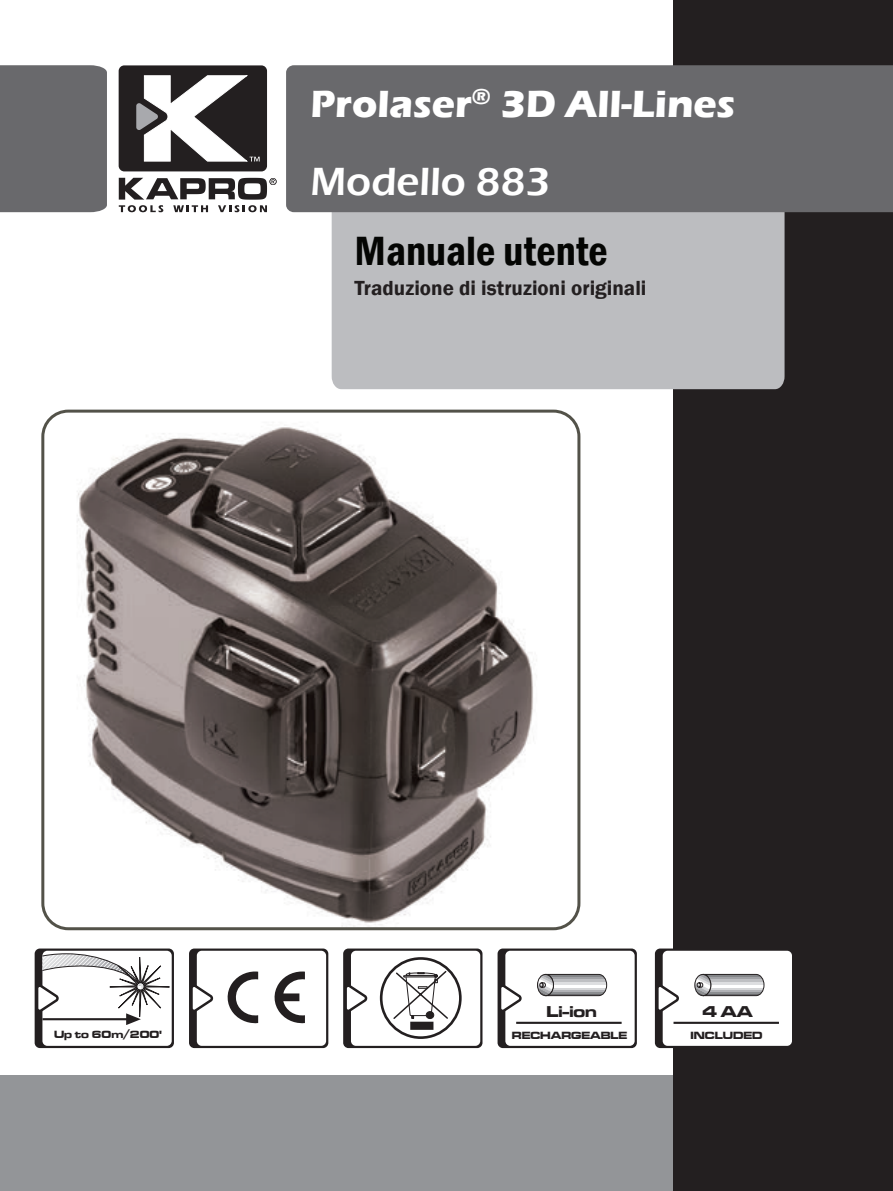
<style>
.page{position:relative;width:893px;height:1191px;background:#fff}
.page>*{position:absolute;margin:0;border:0;box-sizing:border-box;transform-origin:0 0}
.t1{font:600 condensed 42px "Franklin Gothic";color:#040503}
.t2{font:600 40.5px "Eras ITC";color:#fff}
.t3{font:700 39px "Eras ITC";color:#fff}
.t4{font:600 21px "Franklin Gothic";color:#231f20}
.t5{font:16.2px "Microgramma D Bold Exte";color:#231f20}
.t6{font:10.8px "Microgramma D Bold Exte";color:#231f20}
</style>
<div class="page">
<img style="left:45px;top:413px;width:521px;height:518px">
<div style="left:41px;top:409px;width:539px;height:521px;border:3px solid #535249;border-radius:26px"></div>
<div style="left:0;top:1075px;width:893px;height:116px;background:#939598"></div>
<div style="left:673px;top:0;width:220px;height:1191px;background:#231f20"></div>
<div style="left:330px;top:212px;width:456px;height:178px;background:#bcbdc0"></div>
<div style="left:0;top:65px;width:107px;height:147px;background:#69696c"></div>
<div style="left:286px;top:65px;width:607px;height:147px;background:#69696c"></div>
<div style="left:119px;top:65px;width:148px;height:106px;background:#231f20;border-radius:6px"></div>
<svg style="left:119px;top:178px;width:158px;height:34px"></svg>
<svg style="left:136px;top:76px;width:124px;height:85px"></svg>
<div style="left:189px;top:948px;width:139px;height:100px;background:linear-gradient(to right,#262223,#272324);border-radius:5px"></div>
<div style="left:197px;top:950px;width:129px;height:95px;background:#fff;border-radius:5px"></div>
<svg style="left:189px;top:983px;width:25px;height:30px"></svg>
<div style="left:35px;top:948px;width:139px;height:100px;background:linear-gradient(to right,#231f20,#231f20);border-radius:5px"></div>
<svg style="left:35px;top:950px;width:137px;height:95px"></svg>
<div style="left:498px;top:948px;width:139px;height:100px;background:#231f20;border-radius:5px"></div>
<div style="left:505px;top:950px;width:130px;height:95px;background:#fff;border-radius:5px"></div>
<svg style="left:497px;top:983px;width:25px;height:30px"></svg>
<hr style="left:516px;top:1021px;width:106px;height:3px;background:#231f20">
<svg style="left:537px;top:973px;width:70px;height:23px"></svg>
<div style="left:343px;top:948px;width:139px;height:100px;background:linear-gradient(to right,#252122,#272324);border-radius:5px"></div>
<div style="left:351px;top:950px;width:129px;height:95px;background:#fff;border-radius:5px"></div>
<svg style="left:343px;top:983px;width:25px;height:30px"></svg>
<svg style="left:392px;top:969px;width:57px;height:64px"></svg>
<div style="left:410px;top:1021px;width:23px;height:8px;background:#231f20"></div>
<div style="left:380px;top:957px;width:82px;height:82px;border:3px solid #231f20;border-radius:50%"></div>
<div style="left:44px;top:1025px;width:118px;height:18px;background:#fff"></div>
<svg style="left:274px;top:971px;width:31px;height:52px"></svg>
<svg style="left:227px;top:971px;width:31px;height:53px"></svg>
<div style="left:655px;top:948px;width:139px;height:100px;background:linear-gradient(to right,#272324,#262223);border-radius:5px"></div>
<div style="left:663px;top:950px;width:129px;height:95px;background:#fff;border-radius:5px"></div>
<svg style="left:655px;top:983px;width:24px;height:30px"></svg>
<hr style="left:673px;top:1021px;width:106px;height:3px;background:#231f20">
<div style="left:694px;top:974px;width:17px;height:22px;border:1px solid #231f20;border-radius:50%"></div>
<svg style="left:695px;top:973px;width:70px;height:23px"></svg>
<h3 class="t3" style="left:310px;top:81px;width:426px">Prolaser<sup>®</sup> 3D All-Lines</h3>
<h2 class="t2" style="left:310px;top:158px;width:241px">Modello 883</h2>
<h1 class="t1" style="left:355px;top:223px;width:255px">Manuale utente</h1>
<h3 class="t4" style="left:355px;top:275px;width:293px">Traduzione di istruzioni originali</h3>
<h3 class="t5" style="left:546px;top:1000px;width:52px">Li-ion</h3>
<p class="t6" style="left:91px;top:1025px;width:71px">165'/50m</p>
<p class="t6" style="left:512px;top:1028px;width:117px">RECHARGEABLE</p>
<p class="t6" style="left:54px;top:1026px;width:110px">Up to 60m 2 0'</p>
<h3 class="t5" style="left:702px;top:1000px;width:52px">4 AA</h3>
<p class="t6" style="left:691px;top:1028px;width:73px">INCLUDED</p>
</div>
